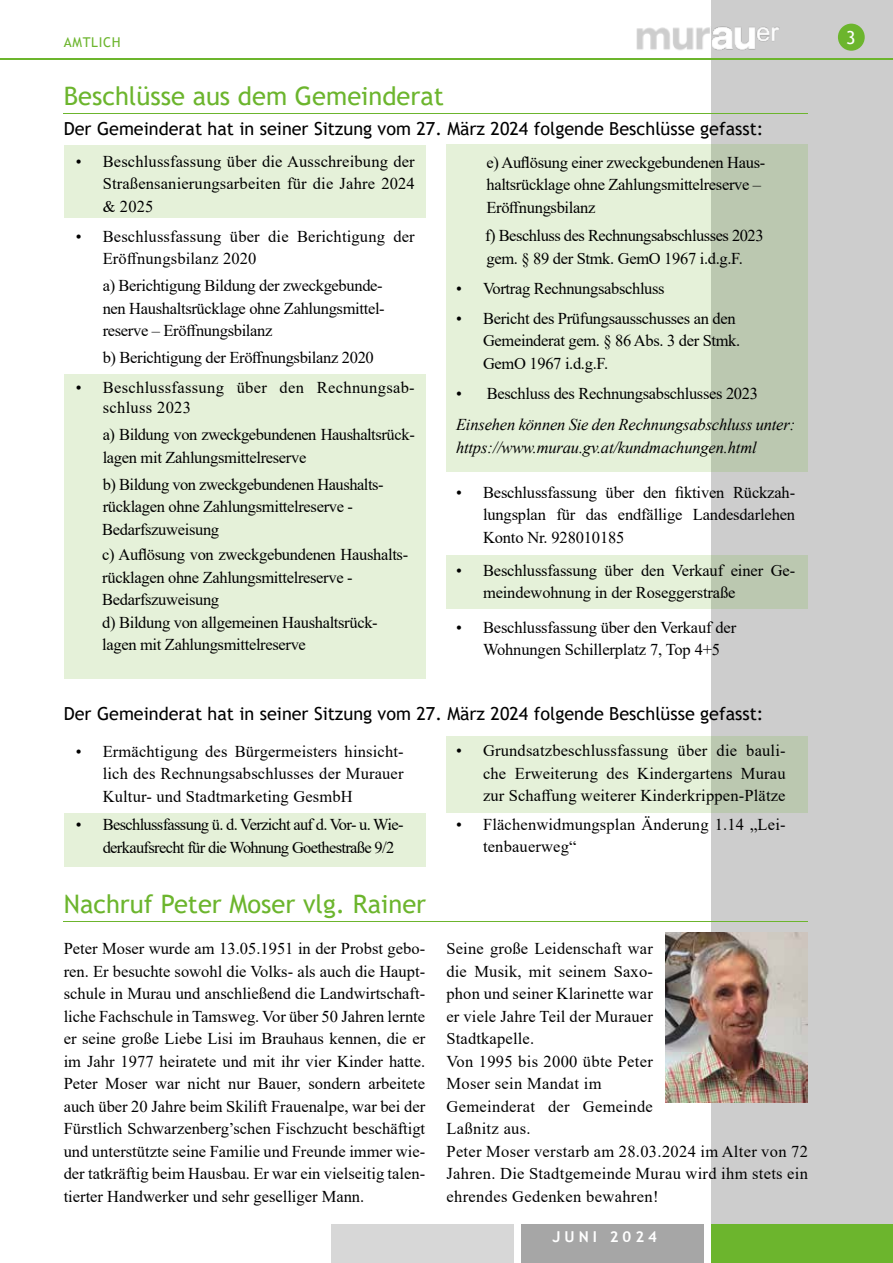
<style>
.page{position:relative;width:893px;height:1263px;background:#fff}
.page>*{position:absolute;margin:0;border:0;box-sizing:border-box;transform-origin:0 0}
.t1{font:25.5px "Trebuchet MS";color:#6cb52d}
.t2{font:18px "Trebuchet MS";color:#000}
.t3{font:18px "Trebuchet MS";color:#fff}
.t4{font:16.5px/22.5px "Times New Roman";letter-spacing:-.01em;color:#000;text-align:justify}
.t5{font:16.5px/22.5px "Times New Roman";letter-spacing:.02em;color:#000}
.t6{font:16.5px/22.5px "Times New Roman";letter-spacing:-.03em;color:#000}
.t7{font:16.5px/22.5px "Times New Roman";letter-spacing:.01em;color:#000}
.t8{font:italic 16.5px/22.5px "Times New Roman";letter-spacing:-.01em;color:#000}
.t9{font:16.5px/22.5px "Times New Roman";letter-spacing:-.04em;color:#000}
.t10{font:700 15px "Trebuchet MS";letter-spacing:.27em;color:#fff}
.t11{font:13.5px "Trebuchet MS";letter-spacing:.05em;color:#6cb52d}
</style>
<div class="page">
<div style="left:711px;top:0;width:182px;height:1263px;background:#cdcdcd"></div>
<div style="left:521px;top:1224px;width:182px;height:39px;background:#a6a6a6"></div>
<div style="left:332px;top:1224px;width:182px;height:39px;background:#d7d7d7"></div>
<hr style="left:0;top:58px;width:893px;height:2px;background:#6cb52d">
<div style="left:711px;top:1224px;width:182px;height:39px;background:#6cb52d"></div>
<div style="left:838px;top:24px;width:27px;height:27px;background:#6cb52d;border-radius:50%"></div>
<img style="left:636px;top:27px;width:74px;height:23px">
<img style="left:712px;top:26px;width:68px;height:24px">
<svg style="left:446px;top:144px;width:362px;height:327px;background:#d9e6ce"></svg>
<svg style="left:446px;top:555px;width:362px;height:54px;background:#d9e6ce"></svg>
<div style="left:64px;top:145px;width:361px;height:72px;background:#e5f1d9"></div>
<div style="left:65px;top:374px;width:361px;height:304px;background:#e5f1d9"></div>
<div style="left:65px;top:812px;width:361px;height:54px;background:#e5f1d9"></div>
<svg style="left:446px;top:736px;width:362px;height:76px;background:#d9e6ce"></svg>
<hr style="left:64px;top:113px;width:744px;height:1px;background:#6cb52d">
<hr style="left:64px;top:921px;width:744px;height:1px;background:#6cb52d">
<img style="left:666px;top:933px;width:142px;height:169px">
<p class="t11" style="left:64px;top:34px;width:58px">AMTLICH</p>
<p class="t3" style="left:846px;top:26px;width:11px">3</p>
<h1 class="t1" style="left:64px;top:80px;width:382px">Beschlüsse aus dem Gemeinderat</h1>
<p class="t2" style="left:64px;top:117px;width:701px">Der Gemeinderat hat in seiner Sitzung vom 27. März 2024 folgende Beschlüsse gefasst:</p>
<p class="t4" style="left:103px;top:150px;width:314px;text-indent:-27px">• Beschlussfassung über die Ausschreibung der Straßensanierungsarbeiten für die Jahre 2024 &amp; 2025</p>
<p class="t7" style="left:103px;top:225px;width:314px;text-indent:-27px">• Beschlussfassung über die Berichtigung der<br>Eröffnungsbilanz 2020</p>
<p class="t4" style="left:103px;top:274px;width:284px">a) Berichtigung Bildung der zweckgebunde&shy;nen Haushaltsrücklage ohne Zahlungsmittel&shy;reserve – Eröffnungsbilanz</p>
<p class="t4" style="left:103px;top:346px;width:273px">b) Berichtigung der Eröffnungsbilanz 2020</p>
<p class="t5" style="left:103px;top:377px;width:314px;line-height:19.8px;text-indent:-27px">• Beschlussfassung über den Rechnungsab&shy;schluss 2023</p>
<p class="t6" style="left:103px;top:423px;width:314px">a) Bildung von zweckgebundenen Haushaltsrück&shy;lagen mit Zahlungsmittelreserve</p>
<p class="t4" style="left:102px;top:472px;width:283px;text-align:left">b) Bildung von zweckgebundenen Haushalts&shy;rücklagen ohne Zahlungsmittelreserve -<br>Bedarfszuweisung</p>
<p class="t4" style="left:102px;top:543px;width:307px;text-align:left">c) Auflösung von zweckgebundenen Haushalts&shy;rücklagen ohne Zahlungsmittelreserve - Bedarfszuweisung<br>d) Bildung von allgemeinen Haushaltsrück&shy;lagen mit Zahlungsmittelreserve</p>
<p class="t4" style="left:486px;top:150px;width:280px;text-align:left">e) Auflösung einer zweckgebundenen Haus&shy;haltsrücklage ohne Zahlungsmittelreserve –<br>Eröffnungsbilanz</p>
<p class="t6" style="left:485px;top:224px;width:280px">f) Beschluss des Rechnungsabschlusses 2023 gem. § 89 der Stmk. GemO 1967 i.d.g.F.</p>
<p class="t4" style="left:456px;top:276px;width:210px">• Vortrag Rechnungsabschluss</p>
<p class="t4" style="left:483px;top:306px;width:259px;text-align:left;text-indent:-27px">• Bericht des Prüfungsausschusses an den<br>Gemeinderat gem. § 86 Abs. 3 der Stmk.<br>GemO 1967 i.d.g.F.</p>
<p class="t4" style="left:456px;top:381px;width:303px">• Beschluss des Rechnungsabschlusses 2023</p>
<p class="t8" style="left:456px;top:413px;width:341px">Einsehen können Sie den Rechnungsabschluss unter: https://www.murau.gv.at/kundmachungen.html</p>
<p class="t4" style="left:483px;top:480px;width:314px;text-indent:-27px">• Beschlussfassung über den fiktiven Rückzah&shy;lungsplan für das endfällige Landesdarlehen Konto Nr. 928010185</p>
<p class="t4" style="left:483px;top:558px;width:314px;text-indent:-27px">• Beschlussfassung über den Verkauf einer Ge&shy;meindewohnung in der Roseggerstraße</p>
<p class="t4" style="left:483px;top:615px;width:255px;text-indent:-27px">• Beschlussfassung über den Verkauf der<br>Wohnungen Schillerplatz 7, Top 4+5</p>
<p class="t2" style="left:64px;top:702px;width:701px">Der Gemeinderat hat in seiner Sitzung vom 27. März 2024 folgende Beschlüsse gefasst:</p>
<p class="t4" style="left:103px;top:739px;width:302px;text-indent:-27px">• Ermächtigung des Bürgermeisters hinsicht&shy;lich des Rechnungsabschlusses der Murauer Kultur- und Stadtmarketing GesmbH</p>
<p class="t9" style="left:103px;top:813px;width:302px;text-indent:-27px">• Beschlussfassung ü. d. Verzicht auf d. Vor- u. Wie&shy;derkaufsrecht für die Wohnung Goethestraße 9/2</p>
<h1 class="t1" style="left:64px;top:888px;width:364px">Nachruf Peter Moser vlg. Rainer</h1>
<p class="t4" style="left:64px;top:937px;width:363px">Peter Moser wurde am 13.05.1951 in der Probst gebo&shy;ren. Er besuchte sowohl die Volks- als auch die Haupt&shy;schule in Murau und anschließend die Landwirtschaft&shy;liche Fachschule in Tamsweg. Vor über 50 Jahren lernte er seine große Liebe Lisi im Brauhaus kennen, die er im Jahr 1977 heiratete und mit ihr vier Kinder hatte.<br>Peter Moser war nicht nur Bauer, sondern arbeitete auch über 20 Jahre beim Skilift Frauenalpe, war bei der Fürstlich Schwarzenberg’schen Fischzucht beschäftigt und unterstützte seine Familie und Freunde immer wie&shy;der tatkräftig beim Hausbau. Er war ein vielseitig talen&shy;tierter Handwerker und sehr geselliger Mann.</p>
<p class="t4" style="left:483px;top:739px;width:304px;text-indent:-27px">• Grundsatzbeschlussfassung über die bauli&shy;che Erweiterung des Kindergartens Murau zur Schaffung weiterer Kinderkrippen-Plätze</p>
<p class="t7" style="left:483px;top:812px;width:304px;text-indent:-27px">• Flächenwidmungsplan Änderung 1.14 „Lei&shy;tenbauerweg“</p>
<p class="t5" style="left:446px;top:937px;width:363px">Seine große Leidenschaft war<br>die Musik, mit seinem Saxo-<br>phon und seiner Klarinette war<br>er viele Jahre Teil der Murauer<br>Stadtkapelle.<br>Von 1995 bis 2000 übte Peter<br>Moser sein Mandat im<br>Gemeinderat der Gemeinde<br>Laßnitz aus.<br>Peter Moser verstarb am 28.03.2024 im Alter von 72<br>Jahren. Die Stadtgemeinde Murau wird ihm stets ein ehrendes Gedenken bewahren!</p>
<p class="t10" style="left:553px;top:1227px;width:106px">JUNI 2024</p>
</div>
